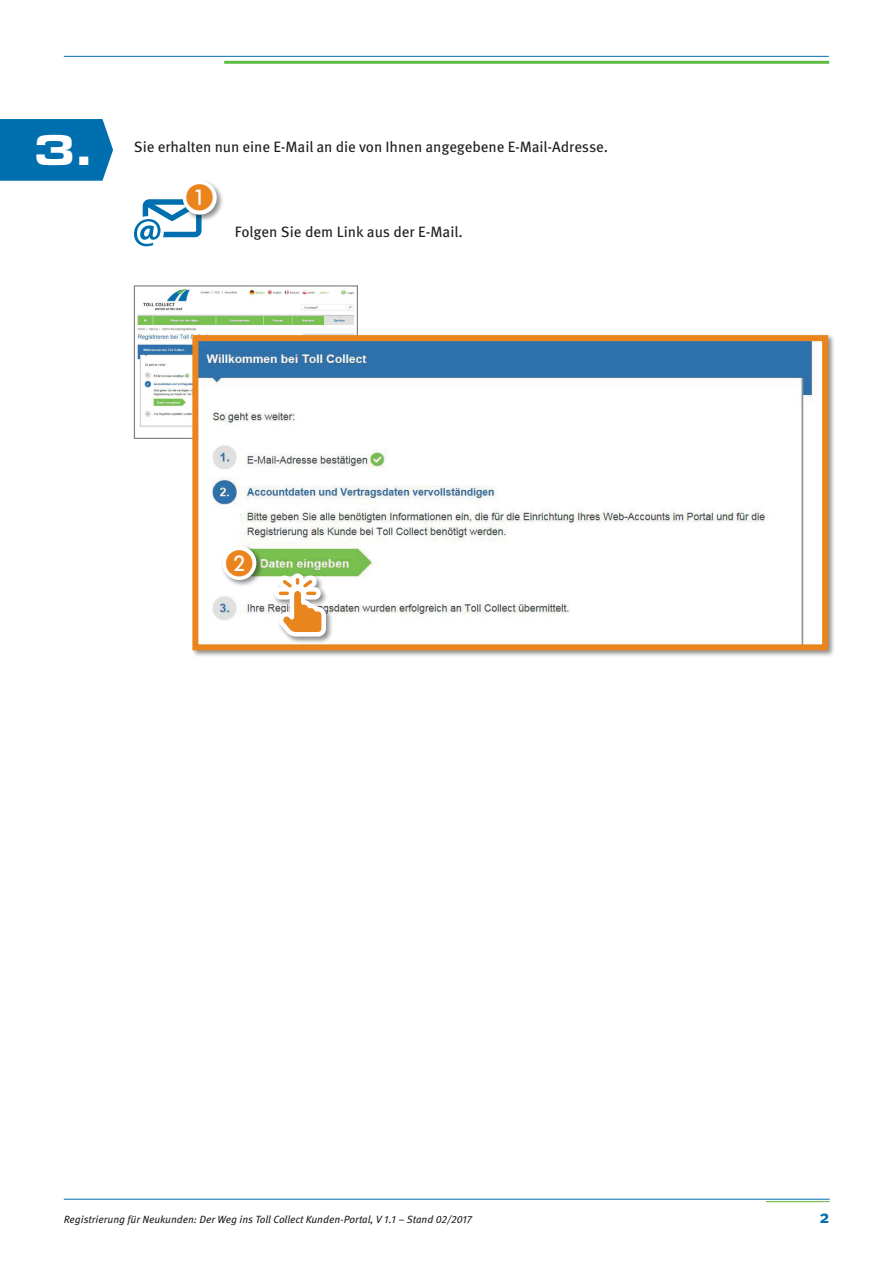
<style>
.page{position:relative;width:893px;height:1263px;background:#fff}
.page>*{position:absolute;margin:0;border:0;box-sizing:border-box;transform-origin:0 0}
.t1{font:900 45px "Eurostile OT Ext";color:#fff}
.t2{font:700 18px "Meta Pro";color:#006faf}
.t3{font:15px "Meta Pro";letter-spacing:-.005em;color:#231f20}
.t4{font:italic 10.5px "Meta Pro";color:#231f20}
</style>
<div class="page">
<img style="left:137px;top:289px;width:218px;height:138px">
<div style="left:134px;top:285px;width:224px;height:154px;border:1px solid #808285"></div>
<div style="left:191px;top:333px;width:644px;height:325px;background:#231f20;opacity:.5"></div>
<svg style="left:189px;top:332px;width:642px;height:321px"></svg>
<svg style="left:0;top:119px;width:113px;height:62px;background:#0d76b3"></svg>
<hr style="left:224px;top:61px;width:605px;height:3px;background:#60bb46">
<hr style="left:64px;top:56px;width:765px;height:1px;background:#006faf">
<hr style="left:64px;top:1199px;width:766px;height:1px;background:#006faf">
<hr style="left:766px;top:1201px;width:64px;height:1px;background:#60bb46">
<div style="left:182px;top:179px;width:42px;height:43px;background:#231f20;opacity:.5"></div>
<div style="left:183px;top:181px;width:34px;height:34px;border:4px solid #fff;border-radius:50%"></div>
<div style="left:221px;top:545px;width:43px;height:42px;background:#231f20;opacity:.5"></div>
<div style="left:222px;top:546px;width:34px;height:34px;border:4px solid #fff;border-radius:50%"></div>
<div style="left:273px;top:572px;width:61px;height:72px;background:#231f20;opacity:.5"></div>
<svg style="left:274px;top:572px;width:54px;height:67px"></svg>
<svg style="left:134px;top:184px;width:79px;height:62px"></svg>
<svg style="left:226px;top:550px;width:27px;height:26px"></svg>
<h1 class="t1" style="left:33px;top:123px;width:60px">3.</h1>
<p class="t3" style="left:134px;top:137px;width:476px">Sie erhalten nun eine E-Mail an die von Ihnen angegebene E-Mail-Adresse.</p>
<p class="t3" style="left:235px;top:222px;width:230px">Folgen Sie dem Link aus der E-Mail.</p>
<p class="t4" style="left:64px;top:1212px;width:410px">Registrierung für Neukunden: Der Weg ins Toll Collect Kunden-Portal, V 1.1 – Stand 02/2017</p>
<p class="t2" style="left:819px;top:1205px;width:12px">2</p>
</div>
